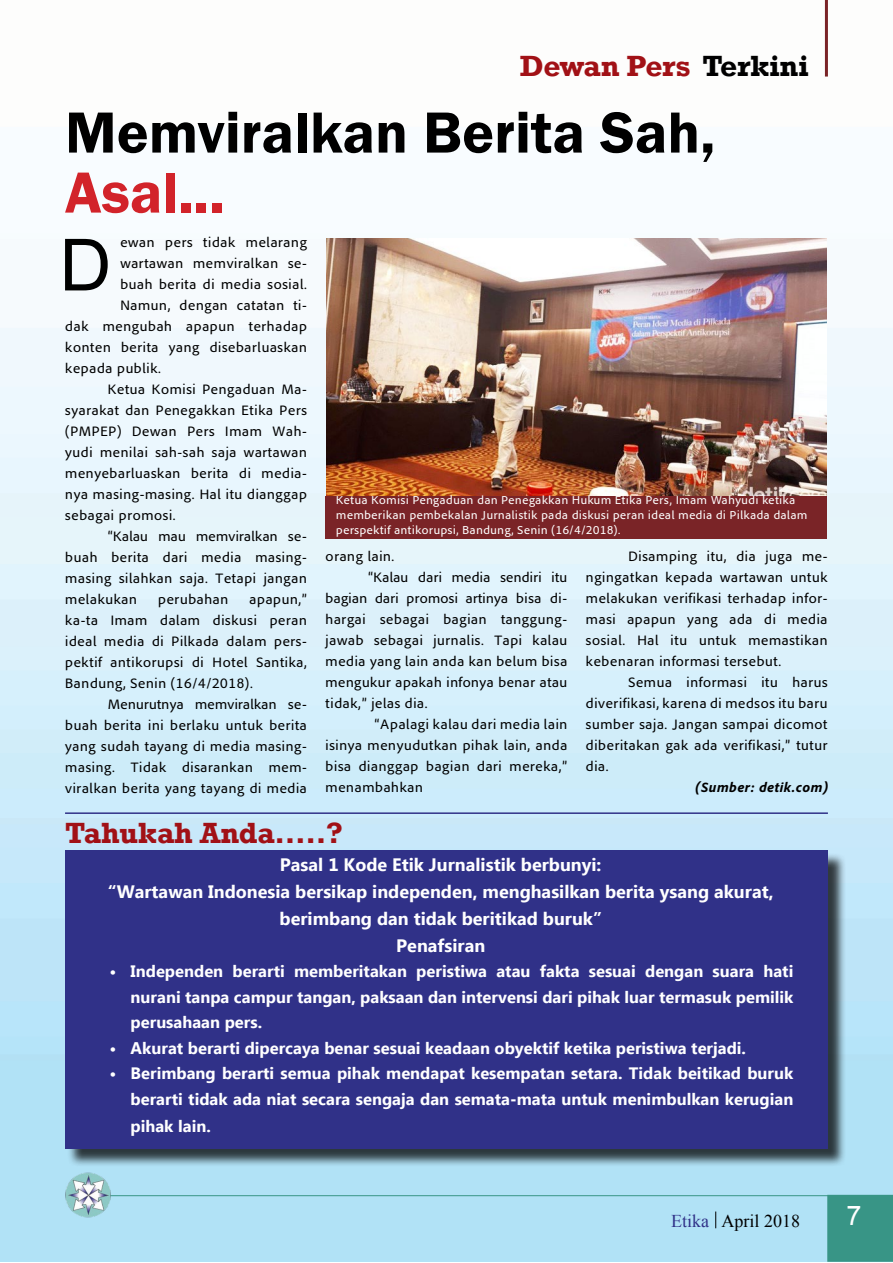
<style>
.page{position:relative;width:893px;height:1263px;background:#fff}
.page>*{position:absolute;margin:0;border:0;box-sizing:border-box;transform-origin:0 0}
.t1{font:72px "Arial";color:#000}
.t2{font:600 60px "Franklin Gothic";color:#000}
.t3{font:600 60px "Franklin Gothic";color:#d2232a}
.t4{font:700 30px "Rockwell";letter-spacing:-.01em;color:#a11116}
.t5{font:27px "Arial";color:#fff}
.t6{font:700 18px/27px "Ebrima";color:#fff;text-align:center}
.t7{font:18px "Times New Roman";color:#000}
.t8{font:700 16.5px/25.5px "Ebrima";color:#fff;text-align:justify}
.t9{font:14.25px/21px "Adobe Clean UI";color:#000;text-align:justify}
.t10{font:14.25px "Adobe Clean UI";letter-spacing:-.025em;color:#000}
.t11{font:italic 700 14.25px "Adobe Clean UI";color:#000}
.t12{font:12px/15px "Adobe Clean UI";color:#fff}
.s1{color:#000}
.s2{color:#303188}
</style>
<div class="page">
<img style="left:0;top:0;width:893px;height:1262px">
<svg style="left:715px;top:1211px;width:1px;height:17px"></svg>
<hr style="left:109px;top:1195px;width:784px;height:1px;background:#389586">
<div style="left:827px;top:1196px;width:66px;height:66px;background:#389586"></div>
<img style="left:65px;top:1173px;width:46px;height:44px">
<hr style="left:825px;top:0;width:3px;height:77px;background:#7a2427">
<hr style="left:65px;top:812px;width:763px;height:2px;background:#303188">
<div style="left:67px;top:852px;width:779px;height:315px;background:#000;opacity:.75"></div>
<div style="left:65px;top:850px;width:763px;height:298px;background:#303188"></div>
<img style="left:327px;top:238px;width:499px;height:258px">
<div style="left:325px;top:496px;width:501px;height:42px;background:#7a2427"></div>
<h3 class="t4" style="left:520px;top:47px;width:290px">Dewan Pers <span class="s1">Terkini</span></h3>
<h2 class="t2" style="left:65px;top:96px;width:652px">Memviralkan Berita Sah,</h2>
<h2 class="t3" style="left:65px;top:156px;width:161px">Asal...</h2>
<h1 class="t1" style="left:60px;top:218px;width:53px">D</h1>
<p class="t9" style="left:120px;top:231px;width:189px">ewan pers tidak melarang</p>
<p class="t9" style="left:120px;top:252px;width:189px">wartawan memviralkan se-</p>
<p class="t9" style="left:120px;top:273px;width:189px">buah berita di media sosial.</p>
<p class="t9" style="left:120px;top:294px;width:189px">Namun, dengan catatan ti-</p>
<p class="t9" style="left:65px;top:315px;width:244px">dak mengubah apapun terhadap</p>
<p class="t9" style="left:65px;top:336px;width:244px">konten berita yang disebarluaskan</p>
<p class="t9" style="left:65px;top:357px;width:98px">kepada publik.</p>
<p class="t9" style="left:107px;top:378px;width:201px">Ketua Komisi Pengaduan Ma-</p>
<p class="t9" style="left:65px;top:399px;width:244px">syarakat dan Penegakkan Etika Pers</p>
<p class="t9" style="left:65px;top:420px;width:244px">(PMPEP) Dewan Pers Imam Wah-</p>
<p class="t9" style="left:65px;top:441px;width:244px">yudi menilai sah-sah saja wartawan</p>
<p class="t9" style="left:65px;top:462px;width:244px">menyebarluaskan berita di media-</p>
<p class="t9" style="left:65px;top:483px;width:244px">nya masing-masing. Hal itu dianggap</p>
<p class="t9" style="left:65px;top:504px;width:113px">sebagai promosi.</p>
<p class="t10" style="left:107px;top:527px;width:201px">“Kalau mau memviralkan se-</p>
<p class="t9" style="left:65px;top:546px;width:244px">buah berita dari media masing-</p>
<p class="t9" style="left:65px;top:567px;width:244px">masing silahkan saja. Tetapi jangan</p>
<p class="t9" style="left:65px;top:588px;width:74px">melakukan</p>
<p class="t9" style="left:158px;top:588px;width:72px">perubahan</p>
<p class="t12" style="left:336px;top:493px;width:473px">Ketua Komisi Pengaduan dan Penegakkan Hukum Etika Pers, Imam Wahyudi ketika memberikan pembekalan Jurnalistik pada diskusi peran ideal media di Pilkada dalam perspektif antikorupsi, Bandung, Senin (16/4/2018).</p>
<p class="t9" style="left:325px;top:545px;width:71px">orang lain.</p>
<p class="t10" style="left:368px;top:568px;width:201px">“Kalau dari media sendiri itu</p>
<p class="t10" style="left:325px;top:589px;width:244px">bagian dari promosi artinya bisa di-</p>
<p class="t9" style="left:325px;top:608px;width:244px">hargai sebagai bagian tanggung-</p>
<p class="t9" style="left:325px;top:629px;width:244px">jawab sebagai jurnalis. Tapi kalau</p>
<p class="t9" style="left:325px;top:650px;width:244px">media yang lain anda kan belum bisa</p>
<p class="t9" style="left:325px;top:671px;width:244px">mengukur apakah infonya benar atau</p>
<p class="t9" style="left:325px;top:692px;width:104px">tidak,” jelas dia.</p>
<p class="t9" style="left:374px;top:713px;width:195px">“Apalagi kalau dari media lain</p>
<p class="t9" style="left:325px;top:734px;width:244px">isinya menyudutkan pihak lain, anda</p>
<p class="t9" style="left:325px;top:755px;width:244px">bisa dianggap bagian dari mereka,”</p>
<p class="t9" style="left:325px;top:776px;width:99px">menambahkan</p>
<p class="t9" style="left:586px;top:545px;width:244px;text-indent:43px">Disamping itu, dia juga me&shy;ngingatkan kepada wartawan untuk melakukan verifikasi terhadap infor&shy;masi apapun yang ada di media sosial. Hal itu untuk memastikan kebenaran informasi tersebut.</p>
<p class="t9" style="left:586px;top:671px;width:244px;text-indent:43px">Semua informasi itu harus diverifikasi, karena di medsos itu baru sumber saja. Jangan sampai dicomot diberitakan gak ada verifikasi,” tutur dia.</p>
<p class="t11" style="left:694px;top:778px;width:135px">(Sumber: detik.com)</p>
<p class="t9" style="left:65px;top:588px;width:244px;text-indent:184px">apapun,” ka-ta Imam dalam diskusi peran ideal media di Pilkada dalam pers&shy;pektif antikorupsi di Hotel Santika, Bandung, Senin (16/4/2018).</p>
<p class="t9" style="left:65px;top:693px;width:244px;text-indent:43px">Menurutnya memviralkan se&shy;buah berita ini berlaku untuk berita yang sudah tayang di media masing&shy;masing. Tidak disarankan mem&shy;viralkan berita yang tayang di media</p>
<h3 class="t4" style="left:65px;top:815px;width:280px">Tahukah Anda.....?</h3>
<p class="t6" style="left:108px;top:852px;width:667px">Pasal 1 Kode Etik Jurnalistik berbunyi:<br>“Wartawan Indonesia bersikap independen, menghasilkan berita ysang akurat, berimbang dan tidak beritikad buruk”<br>Penafsiran</p>
<p class="t8" style="left:131px;top:959px;width:664px;text-indent:-21px">• Independen berarti memberitakan peristiwa atau fakta sesuai dengan suara hati nurani tanpa campur tangan, paksaan dan intervensi dari pihak luar termasuk pemilik perusahaan pers.</p>
<p class="t8" style="left:109px;top:1036px;width:638px">• Akurat berarti dipercaya benar sesuai keadaan obyektif ketika peristiwa terjadi.</p>
<p class="t8" style="left:109px;top:1061px;width:685px;text-align:right">• Berimbang berarti semua pihak mendapat kesempatan setara. Tidak beitikad buruk berarti tidak ada niat secara sengaja dan semata-mata untuk menimbulkan kerugian</p>
<p class="t8" style="left:131px;top:1114px;width:82px">pihak lain.</p>
<p class="t7" style="left:671px;top:1208px;width:130px"><span class="s2">Etika</span> April 2018</p>
<h3 class="t5" style="left:846px;top:1198px;width:17px">7</h3>
</div>
